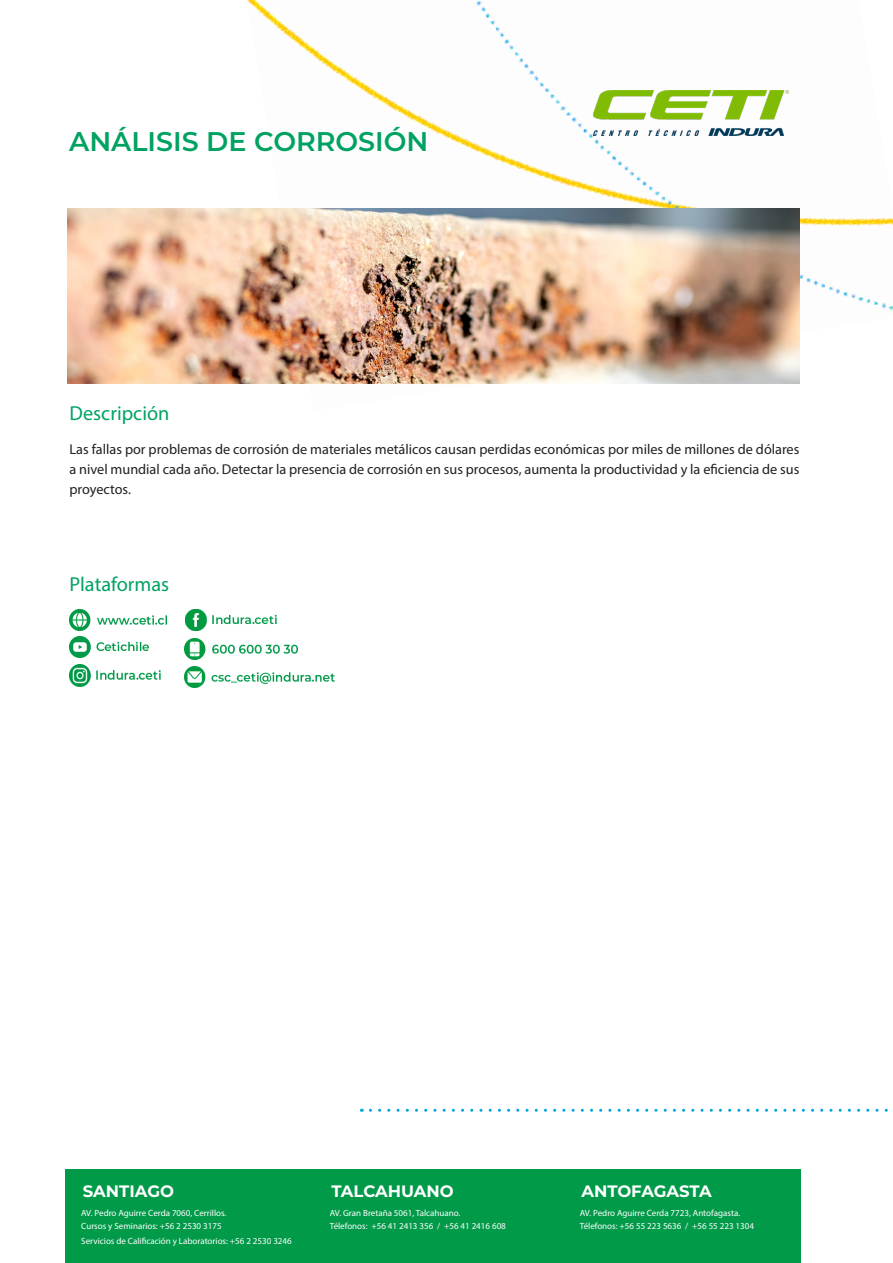
<style>
.page{position:relative;width:893px;height:1263px;background:#fff}
.page>*{position:absolute;margin:0;border:0;box-sizing:border-box;transform-origin:0 0}
.Main_headline{font:600 27px "Montserrat";color:#00a261}
.Intro_body_copy{font:20.25px "Myriad Pro";color:#00a261}
.Subhead_level_2{font:700 16.5px "Montserrat";color:#fff}
.Body_copy{font:14.25px/20.2px "Myriad Pro";color:#231f20;text-align:justify}
.Body_copy-2{font:9px "Myriad Pro";color:#fff}
</style>
<div class="page">
<div style="left:66px;top:1170px;width:735px;height:93px;background:#009a49"></div>
<img style="left:253px;top:0;width:243px;height:25px">
<img style="left:274px;top:25px;width:515px;height:86px">
<img style="left:281px;top:111px;width:503px;height:98px">
<img style="left:294px;top:197px;width:599px;height:88px">
<img style="left:799px;top:285px;width:94px;height:99px">
<svg style="left:370px;top:1109px;width:518px;height:3px"></svg>
<img style="left:68px;top:209px;width:731px;height:175px">
<img style="left:594px;top:91px;width:195px;height:44px">
<img style="left:70px;top:609px;width:97px;height:21px">
<img style="left:70px;top:636px;width:79px;height:22px">
<img style="left:70px;top:665px;width:91px;height:21px">
<img style="left:186px;top:609px;width:91px;height:22px">
<img style="left:184px;top:638px;width:113px;height:22px">
<img style="left:184px;top:666px;width:150px;height:21px">
<p class="Main_headline" style="left:69px;top:122px;width:361px">ANÁLISIS DE CORROSIÓN</p>
<p class="Intro_body_copy" style="left:70px;top:401px;width:101px">Descripción</p>
<p class="Body_copy" style="left:70px;top:439px;width:731px">Las fallas por problemas de corrosión de materiales metálicos causan perdidas económicas por miles de millones de dólares a nivel mundial cada año. Detectar la presencia de corrosión en sus procesos, aumenta la productividad y la eficiencia de sus proyectos.</p>
<p class="Intro_body_copy" style="left:70px;top:571px;width:101px">Plataformas</p>
<p class="Subhead_level_2" style="left:83px;top:1179px;width:93px">SANTIAGO</p>
<p class="Body_copy-2" style="left:81px;top:1207px;width:147px">AV. Pedro Aguirre Cerda 7060, Cerrillos.</p>
<p class="Body_copy-2" style="left:81px;top:1220px;width:142px">Cursos y Seminarios: +56 2 2530 3175</p>
<p class="Body_copy-2" style="left:81px;top:1235px;width:212px">Servicios de Calificación y Laboratorios: +56 2 2530 3246</p>
<p class="Subhead_level_2" style="left:331px;top:1179px;width:124px">TALCAHUANO</p>
<p class="Body_copy-2" style="left:330px;top:1207px;width:132px">AV. Gran Bretaña 5061, Talcahuano.</p>
<p class="Body_copy-2" style="left:330px;top:1220px;width:178px">Télefonos: +56 41 2413 356 / +56 41 2416 608</p>
<p class="Subhead_level_2" style="left:581px;top:1179px;width:132px">ANTOFAGASTA</p>
<p class="Body_copy-2" style="left:580px;top:1207px;width:162px">AV. Pedro Aguirre Cerda 7723, Antofagasta.</p>
<p class="Body_copy-2" style="left:580px;top:1220px;width:176px">Télefonos: +56 55 223 5636 / +56 55 223 1304</p>
</div>
